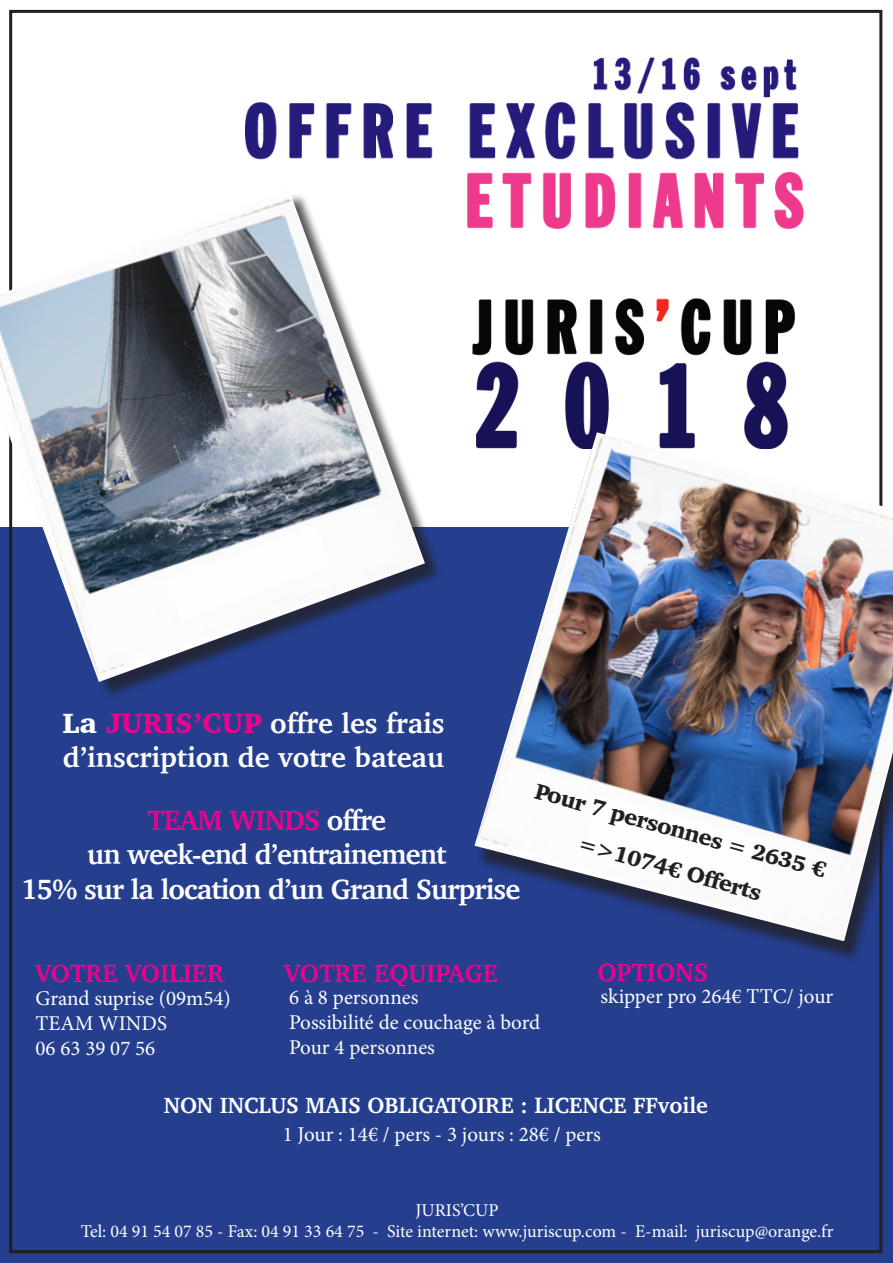
<style>
.page{position:relative;width:893px;height:1263px;background:#fff}
.page>*{position:absolute;margin:0;border:0;box-sizing:border-box;transform-origin:0 0}
.t1{font:700 28.5px "Charter";letter-spacing:-.03em;color:#fff}
.t2{font:700 28.5px/34.2px "Charter";color:#fff}
.t3{font:700 28.5px "Charter";letter-spacing:-.03em;color:#ed028c}
.t4{font:700 25.5px "Charter";color:#ed028c}
.t5{font:700 22.5px "Charter";color:#fff}
.t6{font:900 22.5px "Charter";color:#231f20}
.t7{font:21px "Minion Pro";color:#fff}
.t8{font:18px "Minion Pro";color:#fff}
.s1{font-weight:900}
.s2{font-weight:900;color:#ed028c}
.s3{color:#fff}
</style>
<div class="page">
<div style="left:0;top:527px;width:893px;height:736px;background:#253f8e"></div>
<img style="left:472px;top:299px;width:322px;height:133px">
<div style="left:474px;top:435px;width:419px;height:528px;background:#231f20;opacity:.75"></div>
<img style="left:474px;top:432px;width:419px;height:509px">
<img style="left:245px;top:57px;width:558px;height:172px">
<div style="left:0;top:192px;width:443px;height:508px;background:#231f20;opacity:.75"></div>
<img style="left:0;top:189px;width:425px;height:493px">
<p class="t2" style="left:63px;top:706px;width:384px"><span class="s1">La</span> <span class="s2">JURIS’CUP</span> offre les frais d’inscription de votre bateau</p>
<p class="t3" style="left:147px;top:796px;width:240px">TEAM WINDS <span class="s3">offre</span></p>
<p class="t1" style="left:87px;top:830px;width:361px">un week-end d’entrainement</p>
<p class="t1" style="left:21px;top:864px;width:501px">15% sur la location d’un Grand Surprise</p>
<p class="t6" style="left:540px;top:776px;width:303px;rotate:16deg">Pour 7 personnes = 2635 €</p>
<p class="t6" style="left:583px;top:829px;width:190px;rotate:16deg">=&gt;1074€ Offerts</p>
<p class="t4" style="left:35px;top:951px;width:191px">VOTRE VOILIER</p>
<p class="t7" style="left:36px;top:984px;width:197px">Grand suprise (09m54)</p>
<p class="t7" style="left:36px;top:1009px;width:133px">TEAM WINDS</p>
<p class="t7" style="left:36px;top:1034px;width:121px">06 63 39 07 56</p>
<p class="t4" style="left:284px;top:951px;width:215px">VOTRE EQUIPAGE</p>
<p class="t7" style="left:289px;top:983px;width:131px">6 à 8 personnes</p>
<p class="t7" style="left:289px;top:1008px;width:253px">Possibilité de couchage à bord</p>
<p class="t7" style="left:289px;top:1033px;width:147px">Pour 4 personnes</p>
<p class="t4" style="left:597px;top:950px;width:112px">OPTIONS</p>
<p class="t7" style="left:601px;top:982px;width:234px">skipper pro 264€ TTC/ jour</p>
<p class="t5" style="left:164px;top:1086px;width:546px">NON INCLUS MAIS OBLIGATOIRE : LICENCE FFvoile</p>
<p class="t7" style="left:283px;top:1120px;width:320px">1 Jour : 14€ / pers - 3 jours : 28€ / pers</p>
<p class="t8" style="left:416px;top:1198px;width:84px">JURIS’CUP</p>
<p class="t8" style="left:81px;top:1219px;width:754px">Tel: 04 91 54 07 85 - Fax: 04 91 33 64 75 - Site internet: www.juriscup.com - E-mail: juriscup@orange.fr</p>
</div>
